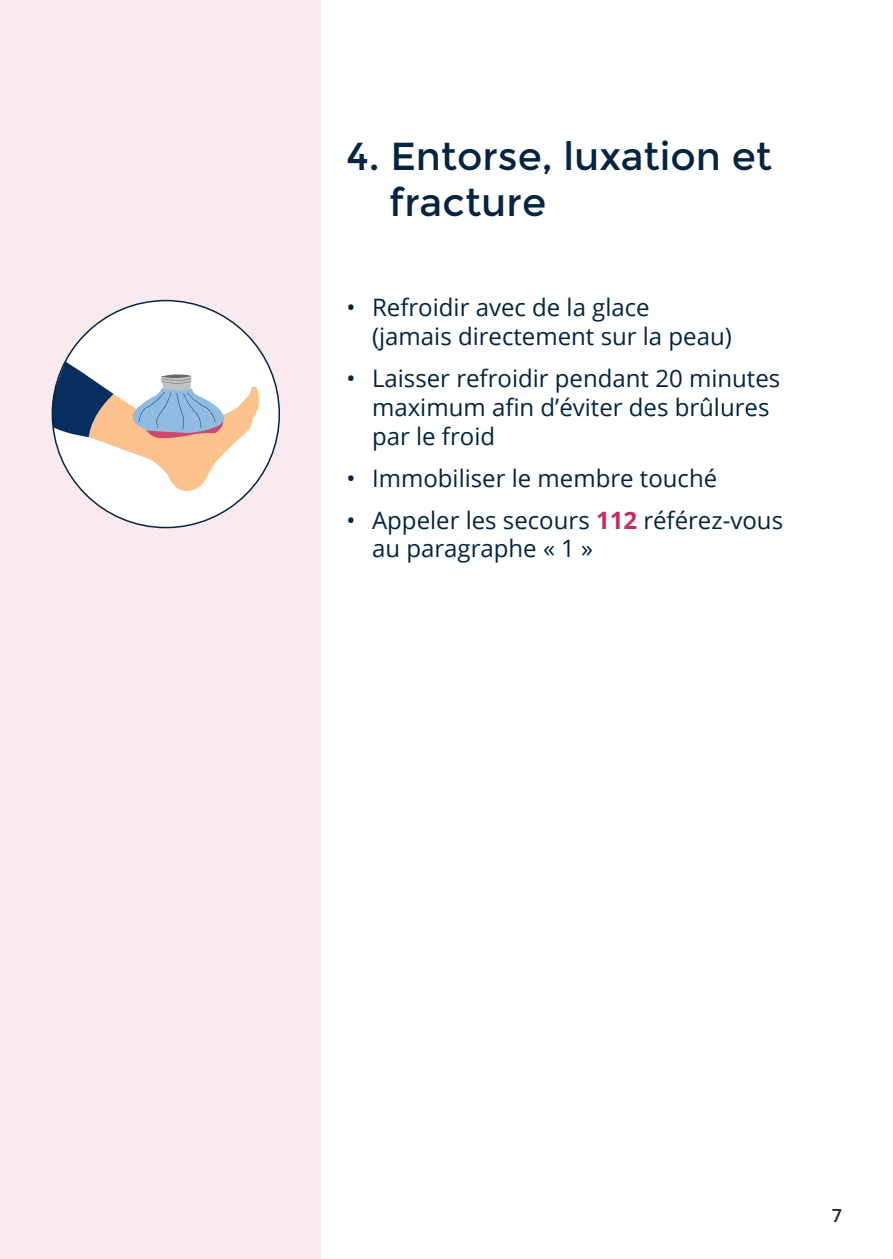
<style>
.page{position:relative;width:893px;height:1259px;background:#fff}
.page>*{position:absolute;margin:0;border:0;box-sizing:border-box;transform-origin:0 0}
.t1{font:39px/46.8px "Montserrat";color:#052441}
.t2{font:24px/28.8px "Open Sans";color:#052441}
.t3{font:600 18px "Open Sans";color:#231f20}
.s1{font-weight:700;color:#c72a60}
</style>
<div class="page">
<div style="left:0;top:0;width:320px;height:1259px;background:#f9eaef"></div>
<div style="left:52px;top:300px;width:227px;height:227px;background:#fff;border-radius:50%"></div>
<svg style="left:51px;top:361px;width:209px;height:133px"></svg>
<h1 class="t1" style="left:389px;top:133px;width:384px;text-indent:-43px">4. Entorse, luxation et fracture</h1>
<p class="t2" style="left:372px;top:292px;width:361px;text-indent:-26px">• Refroidir avec de la glace (jamais directement sur la peau)</p>
<p class="t2" style="left:372px;top:363px;width:410px;text-indent:-26px">• Laisser refroidir pendant 20 minutes maximum afin d’éviter des brûlures par le froid</p>
<p class="t2" style="left:347px;top:463px;width:372px">• Immobiliser le membre touché</p>
<p class="t2" style="left:372px;top:505px;width:413px;text-indent:-25px">• Appeler les secours <span class="s1">112</span> référez-vous au paragraphe « 1 »</p>
<p class="t3" style="left:832px;top:1202px;width:12px">7</p>
</div>
